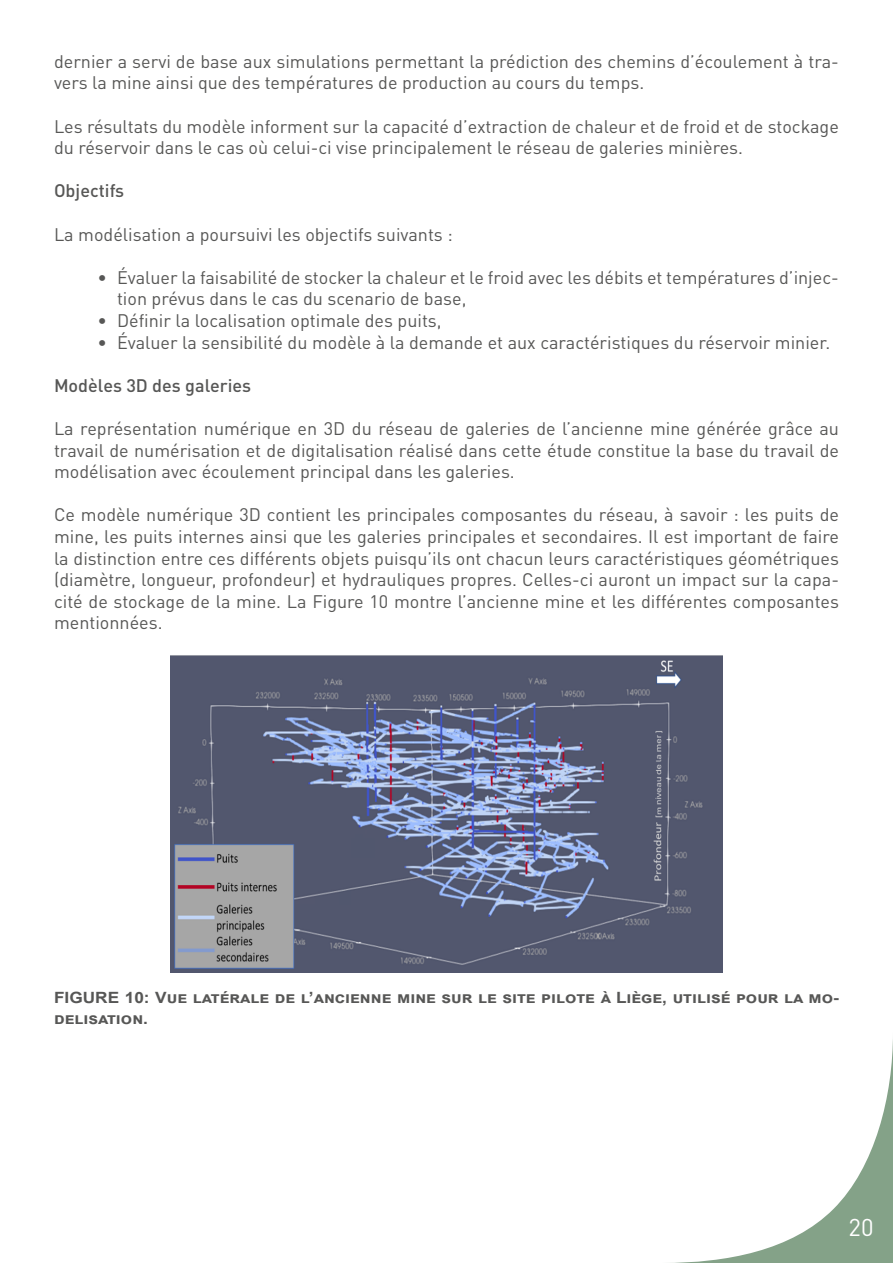
<style>
.page{position:relative;width:893px;height:1263px;background:#fff}
.page>*{position:absolute;margin:0;border:0;box-sizing:border-box;transform-origin:0 0}
.t1{font:24px "DINOT";color:#fff}
.t2{font:18px/21.6px "DINOT";color:#575756}
.t3{font:500 18px "DINOT";color:#575756}
.t4{font:700 15.6px/21px "Arial";color:#575756;scale:1.11 1}
</style>
<div class="page">
<svg style="left:672px;top:1039px;width:221px;height:224px"></svg>
<img style="left:170px;top:655px;width:553px;height:318px">
<p class="t2" style="left:54px;top:50px;width:786px">dernier a servi de base aux simulations permettant la prédiction des chemins d’écoulement à tra&shy;vers la mine ainsi que des températures de production au cours du temps.</p>
<p class="t2" style="left:54px;top:115px;width:786px">Les résultats du modèle informent sur la capacité d’extraction de chaleur et de froid et de stockage du réservoir dans le cas où celui-ci vise principalement le réseau de galeries minières.</p>
<p class="t3" style="left:54px;top:179px;width:72px">Objectifs</p>
<p class="t2" style="left:54px;top:223px;width:400px">La modélisation a poursuivi les objectifs suivants :</p>
<p class="t2" style="left:117px;top:266px;width:723px;text-indent:-19px">• Évaluer la faisabilité de stocker la chaleur et le froid avec les débits et températures d’injec&shy;tion prévus dans le cas du scenario de base,</p>
<p class="t2" style="left:98px;top:309px;width:346px">• Définir la localisation optimale des puits,</p>
<p class="t2" style="left:98px;top:331px;width:734px">• Évaluer la sensibilité du modèle à la demande et aux caractéristiques du réservoir minier.</p>
<p class="t3" style="left:54px;top:374px;width:199px">Modèles 3D des galeries</p>
<p class="t2" style="left:54px;top:417px;width:787px;text-align:justify">La représentation numérique en 3D du réseau de galeries de l’ancienne mine générée grâce au travail de numérisation et de digitalisation réalisé dans cette étude constitue la base du travail de modélisation avec écoulement principal dans les galeries.</p>
<p class="t2" style="left:54px;top:504px;width:786px;text-align:justify">Ce modèle numérique 3D contient les principales composantes du réseau, à savoir : les puits de mine, les puits internes ainsi que les galeries principales et secondaires. Il est important de faire la distinction entre ces différents objets puisqu’ils ont chacun leurs caractéristiques géométriques (diamètre, longueur, profondeur) et hydrauliques propres. Celles-ci auront un impact sur la capa&shy;cité de stockage de la mine. La Figure 10 montre l’ancienne mine et les différentes composantes mentionnées.</p>
<p class="t4" style="left:54px;top:987px;width:709px">FIGURE 10: Vue latérale de l’ancienne mine sur le site pilote à Liège, utilisé pour la mo&shy;delisation.</p>
<h1 class="t1" style="left:848px;top:1212px;width:27px">20</h1>
</div>
